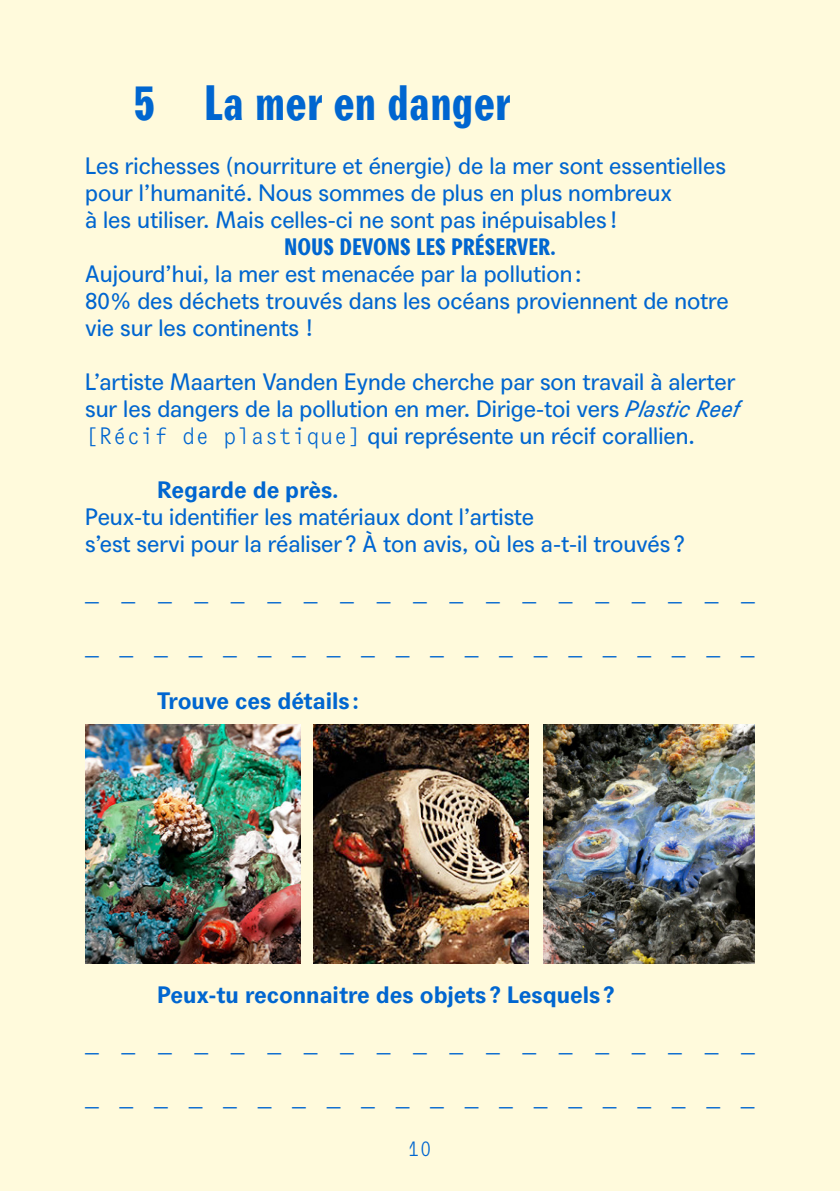
<style>
.page{position:relative;width:840px;height:1191px;background:#fff}
.page>*{position:absolute;margin:0;border:0;box-sizing:border-box;transform-origin:0 0}
._1-_Titre{font:48px "Agipo Bold Cond";color:#0066d0}
._2-_Normal{font:23px/27px "Agipo";color:#0066d0}
._2-_Normal-2{font:23px "Agipo Mono";color:#0066d0}
._2-_Normal-3{font:700 23px "Agipo";color:#0066d0}
._2-_Normal-4{font:23px "Agipo Bold Cond";color:#0066d0}
.t1{font:20px "Agipo Mono";color:#0066d0}
.s1{font-style:italic}
.s2{font-family:"Agipo Mono"}
</style>
<div class="page">
<div style="left:0;top:0;width:839px;height:1191px;background:#fffadc"></div>
<img style="left:313px;top:724px;width:215px;height:239px">
<img style="left:85px;top:724px;width:215px;height:239px">
<img style="left:543px;top:724px;width:211px;height:239px">
<p class="_1-_Titre" style="left:133px;top:65px;width:378px">5 La mer en danger</p>
<p class="_2-_Normal" style="left:85px;top:150px;width:642px">Les richesses (nourriture et énergie) de la mer sont essentielles pour l’humanité. Nous sommes de plus en plus nombreux<br>à les utiliser. Mais celles-ci ne sont pas inépuisables !</p>
<p class="_2-_Normal-4" style="left:284px;top:229px;width:273px">NOUS DEVONS LES PRÉSERVER.</p>
<p class="_2-_Normal" style="left:85px;top:258px;width:645px">Aujourd’hui, la mer est menacée par la pollution:<br>80% des déchets trouvés dans les océans proviennent de notre vie sur les continents !</p>
<p class="_2-_Normal" style="left:85px;top:366px;width:655px">L’artiste Maarten Vanden Eynde cherche par son travail à alerter sur les dangers de la pollution en mer. Dirige-toi vers <span class="s1">Plastic Reef </span><span class="s2">[Récif de plastique]</span> qui représente un récif corallien.</p>
<p class="_2-_Normal-3" style="left:157px;top:471px;width:183px">Regarde de près.</p>
<p class="_2-_Normal" style="left:85px;top:501px;width:450px">Peux-tu identifier les matériaux dont l’artiste</p>
<p class="_2-_Normal" style="left:85px;top:528px;width:601px">s’est servi pour la réaliser ? À ton avis, où les a-t-il trouvés?</p>
<p class="_2-_Normal-2" style="left:85px;top:583px;width:671px">— — — — — — — — — — — — — — — — — — —</p>
<p class="_2-_Normal-2" style="left:85px;top:637px;width:670px">— — — — — — — — — — — — — — — — — — — —</p>
<p class="_2-_Normal-3" style="left:157px;top:682px;width:203px">Trouve ces détails :</p>
<p class="_2-_Normal-3" style="left:157px;top:976px;width:459px">Peux-tu reconnaitre des objets ? Lesquels?</p>
<p class="_2-_Normal-2" style="left:85px;top:1034px;width:671px">— — — — — — — — — — — — — — — — — — —</p>
<p class="_2-_Normal-2" style="left:85px;top:1088px;width:670px">— — — — — — — — — — — — — — — — — — — —</p>
<p class="t1" style="left:408px;top:1133px;width:25px">10</p>
</div>
